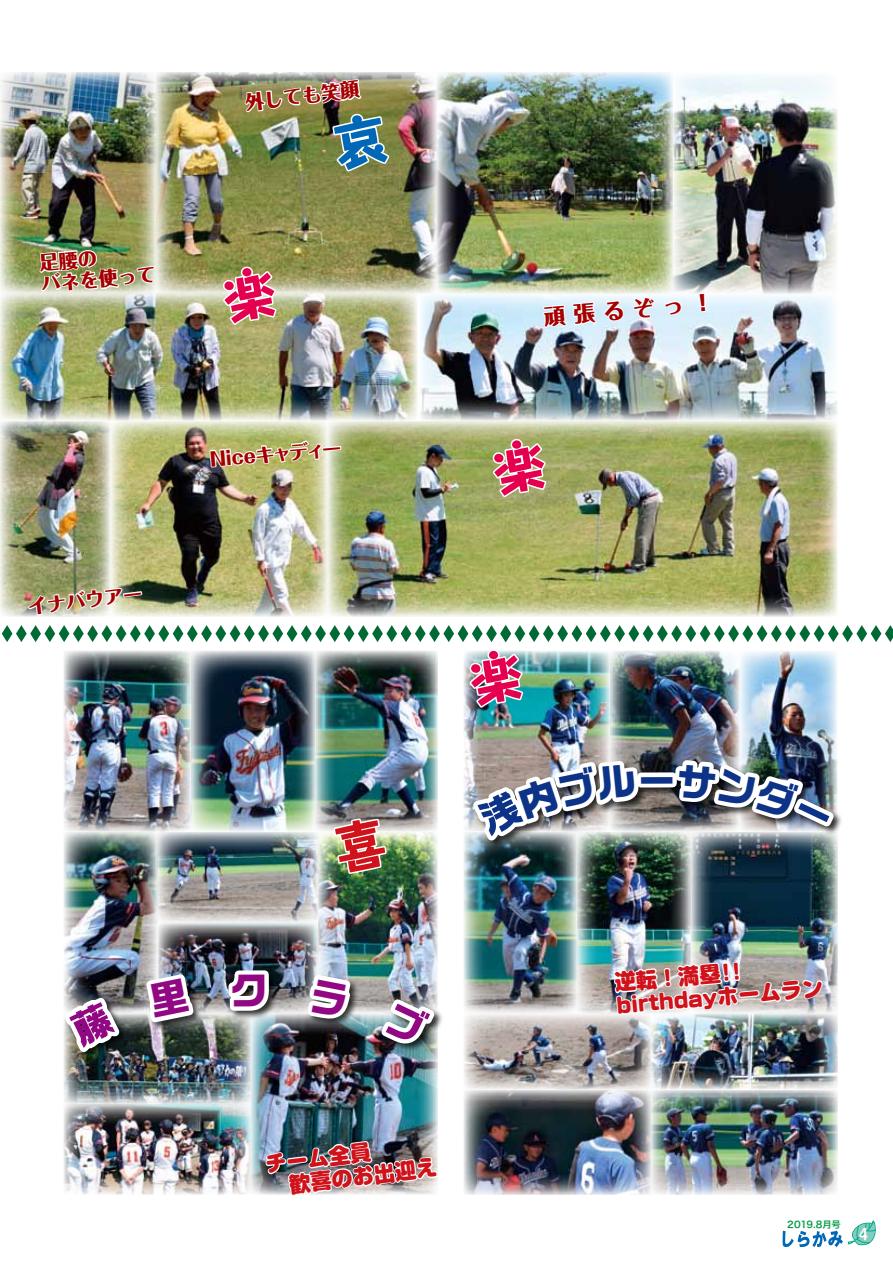
<style>
.page{position:relative;width:893px;height:1263px;background:#fff}
.page>*{position:absolute;margin:0;border:0;box-sizing:border-box;transform-origin:0 0}
.t1{font:700 38.25px "Ro G San Srf Std";color:#0c3388}
.t2{font:700 38.25px "Ro G San Srf Std";color:#920783}
.t3{font:900 21.3px/23.4px "Soft Go Std";color:#d0121b}
.t4{font:800 21.3px "Folk Pro";color:#a40000}
.t5{font:800 19.2px/21.3px "Folk Pro";color:#a40000}
.t6{font:700 14.85px "Capie N Std De";color:#fff}
.t7{font:9.3px "Hira Sans Old Std W6";letter-spacing:-.025em;color:#094}
</style>
<div class="page">
<img style="left:463px;top:710px;width:375px;height:485px">
<img style="left:64px;top:710px;width:374px;height:485px">
<img style="left:0;top:72px;width:838px;height:222px">
<img style="left:420px;top:295px;width:417px;height:126px">
<img style="left:0;top:421px;width:838px;height:196px">
<img style="left:0;top:293px;width:418px;height:128px">
<img style="left:0;top:294px;width:1px;height:195px">
<div style="left:472px;top:759px;width:371px;height:91px;background:#000;opacity:.75"></div>
<div style="left:64px;top:969px;width:380px;height:92px;background:#000;opacity:.75"></div>
<svg style="left:223px;top:966px;width:53px;height:49px"></svg>
<img style="left:265px;top:1129px;width:173px;height:66px">
<img style="left:613px;top:857px;width:211px;height:237px">
<svg style="left:542px;top:299px;width:82px;height:31px"></svg>
<svg style="left:632px;top:296px;width:50px;height:24px"></svg>
<svg style="left:697px;top:291px;width:11px;height:22px"></svg>
<img style="left:38px;top:214px;width:118px;height:103px">
<img style="left:26px;top:566px;width:118px;height:51px">
<svg style="left:208px;top:439px;width:135px;height:34px"></svg>
<svg style="left:782px;top:1220px;width:94px;height:27px"></svg>
<img style="left:465px;top:756px;width:181px;height:94px">
<img style="left:670px;top:755px;width:171px;height:78px">
<img style="left:63px;top:991px;width:66px;height:71px">
<svg style="left:141px;top:969px;width:58px;height:59px"></svg>
<svg style="left:302px;top:969px;width:54px;height:56px"></svg>
<img style="left:374px;top:992px;width:67px;height:58px">
<svg style="left:220px;top:263px;width:59px;height:65px"></svg>
<svg style="left:489px;top:436px;width:60px;height:64px"></svg>
<img style="left:243px;top:78px;width:149px;height:96px">
<img style="left:2px;top:625px;width:891px;height:85px">
<img style="left:332px;top:816px;width:57px;height:60px">
<p class="t5" style="left:38px;top:250px;width:116px;rotate:-5deg">足腰の<br>バネを使って</p>
<p class="t5" style="left:244px;top:90px;width:116px;rotate:-7deg">外しても笑顔</p>
<p class="t5" style="left:27px;top:594px;width:116px;rotate:-7deg">イナバウアー</p>
<p class="t5" style="left:207px;top:446px;width:135px;rotate:-5deg">Ｎｉｃｅキャディー</p>
<h1 class="t2" style="left:230px;top:964px;width:40px">ク</h1>
<p class="t3" style="left:264px;top:1151px;width:172px;rotate:-7deg">チーム全員<br>　歓喜のお出迎え</p>
<p class="t4" style="left:542px;top:299px;width:161px;rotate:-5deg">頑張るぞっ！</p>
<h1 class="t1" style="left:638px;top:754px;width:40px">ー</h1>
<p class="t3" style="left:610px;top:969px;width:212px;rotate:-5deg">逆転！満塁！！<br>ｂｉｒｔｈｄａｙホームラン</p>
<p class="t7" style="left:787px;top:1217px;width:55px">2019.8月号</p>
<p class="t6" style="left:859px;top:1223px;width:11px">4</p>
</div>
